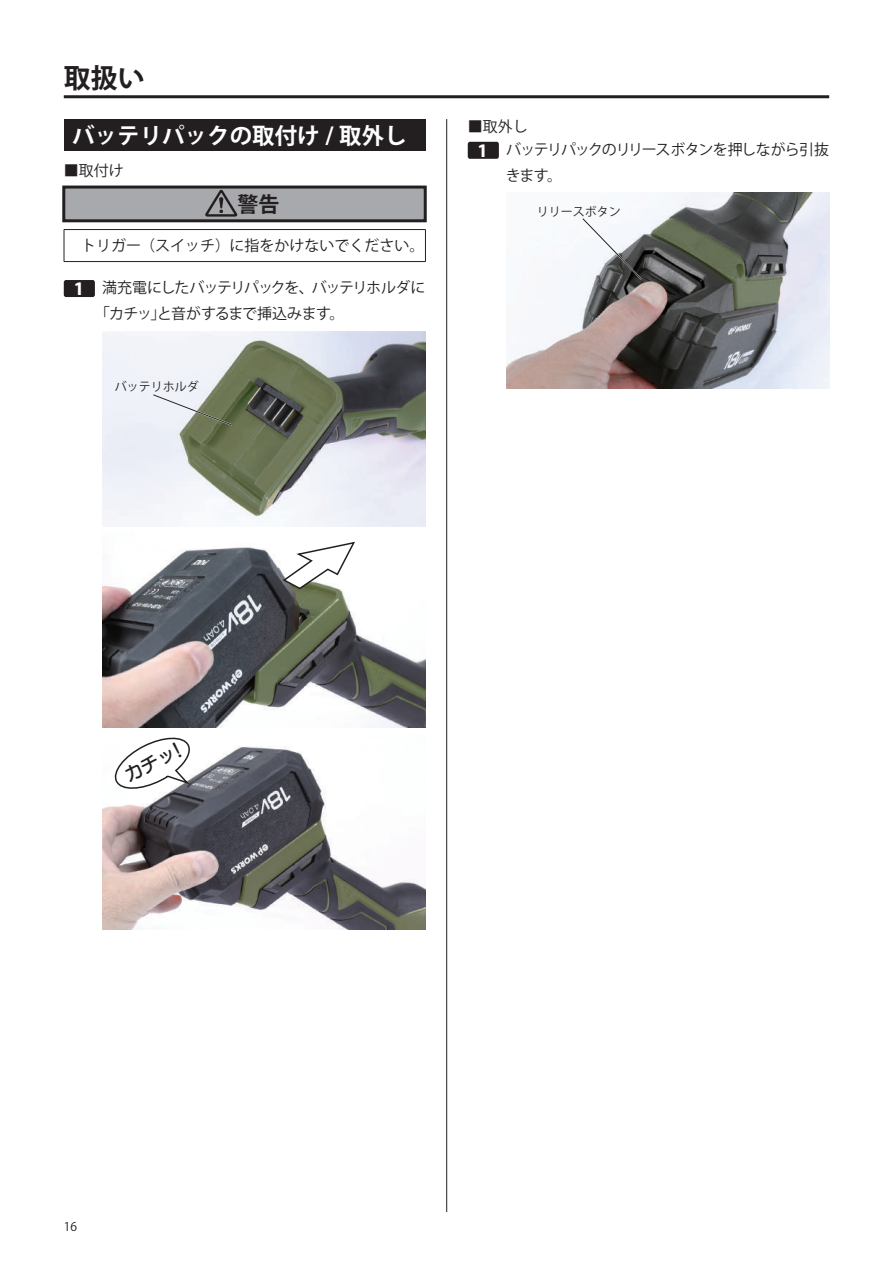
<style>
.page{position:relative;width:893px;height:1263px;background:#fff}
.page>*{position:absolute;margin:0;border:0;box-sizing:border-box;transform-origin:0 0}
.t1{font:700 27px "Koz Go Pro";color:#231f20}
.t2{font:700 22.5px "Koz Go Pro";color:#fff}
.t3{font:700 21px "Koz Go Pr 6 N";color:#231f20}
.t4{font:18px "UD Marugo Large Pr 6 N DB";color:#231f20}
.t5{font:15px/26px "Koz Go Pr 6 N";letter-spacing:-.04em;color:#231f20}
.t6{font:15px/22.5px "Koz Go Pr 6 N";letter-spacing:-.06em;color:#231f20}
.t7{font:15px "Koz Go Pr 6 N";color:#231f20}
.t8{font:12px "Koz Go Pr 6 N";color:#231f20}
.t9{font:12px "Koz Go Pro";color:#231f20}
.s1{font-family:"Koz Go Pro";font-weight:800;font-size:16.5px;color:#fff}
</style>
<div class="page">
<hr style="left:446px;top:119px;width:1px;height:1093px;background:#231f20">
<hr style="left:64px;top:95px;width:765px;height:3px;background:#231f20">
<div style="left:64px;top:119px;width:361px;height:31px;background:#231f20"></div>
<div style="left:64px;top:187px;width:361px;height:34px;background:#a8a9ad"></div>
<div style="left:62px;top:186px;width:365px;height:36px;border:3px solid #231f20"></div>
<svg style="left:205px;top:190px;width:32px;height:27px"></svg>
<hr style="left:64px;top:229px;width:362px;height:1px;background:#231f20">
<hr style="left:64px;top:230px;width:1px;height:31px;background:#231f20">
<hr style="left:425px;top:230px;width:1px;height:31px;background:#231f20">
<hr style="left:64px;top:261px;width:362px;height:1px;background:#231f20">
<div style="left:64px;top:280px;width:31px;height:17px;background:#231f20;border-radius:2px"></div>
<img style="left:102px;top:331px;width:323px;height:196px">
<svg style="left:151px;top:393px;width:83px;height:34px;background:#b2b7ac"></svg>
<img style="left:102px;top:546px;width:323px;height:181px">
<svg style="left:282px;top:541px;width:74px;height:49px"></svg>
<img style="left:102px;top:746px;width:323px;height:184px">
<svg style="left:112px;top:737px;width:91px;height:56px"></svg>
<div style="left:468px;top:142px;width:31px;height:17px;background:#231f20;border-radius:2px"></div>
<img style="left:506px;top:193px;width:323px;height:195px">
<svg style="left:581px;top:217px;width:62px;height:64px"></svg>
<h1 class="t1" style="left:64px;top:60px;width:82px">取扱い</h1>
<h2 class="t2" style="left:72px;top:121px;width:336px">バッテリパックの取付け / 取外し</h2>
<p class="t5" style="left:64px;top:158px;width:61px">■取付け</p>
<h3 class="t3" style="left:237px;top:192px;width:43px">警告</h3>
<p class="t7" style="left:81px;top:237px;width:345px">トリガー（スイッチ）に指をかけないでください。</p>
<p class="t5" style="left:95px;top:275px;width:332px;text-indent:-21px"><span class="s1">1</span> 満充電にしたバッテリパックを、バッテリホルダに「カチッ」と音がするまで挿込みます。</p>
<p class="t8" style="left:115px;top:380px;width:85px">バッテリホルダ</p>
<p class="t6" style="left:478px;top:116px;width:353px;text-indent:-10px">■取外し<br><span class="s1">1</span> バッテリパックのリリースボタンを押しながら引抜</p>
<p class="t5" style="left:506px;top:163px;width:58px">きます。</p>
<p class="t8" style="left:537px;top:205px;width:85px">リリースボタン</p>
<p class="t4" style="left:121px;top:767px;width:68px;rotate:-27deg">カチッ！</p>
<p class="t9" style="left:64px;top:1219px;width:15px">16</p>
</div>
